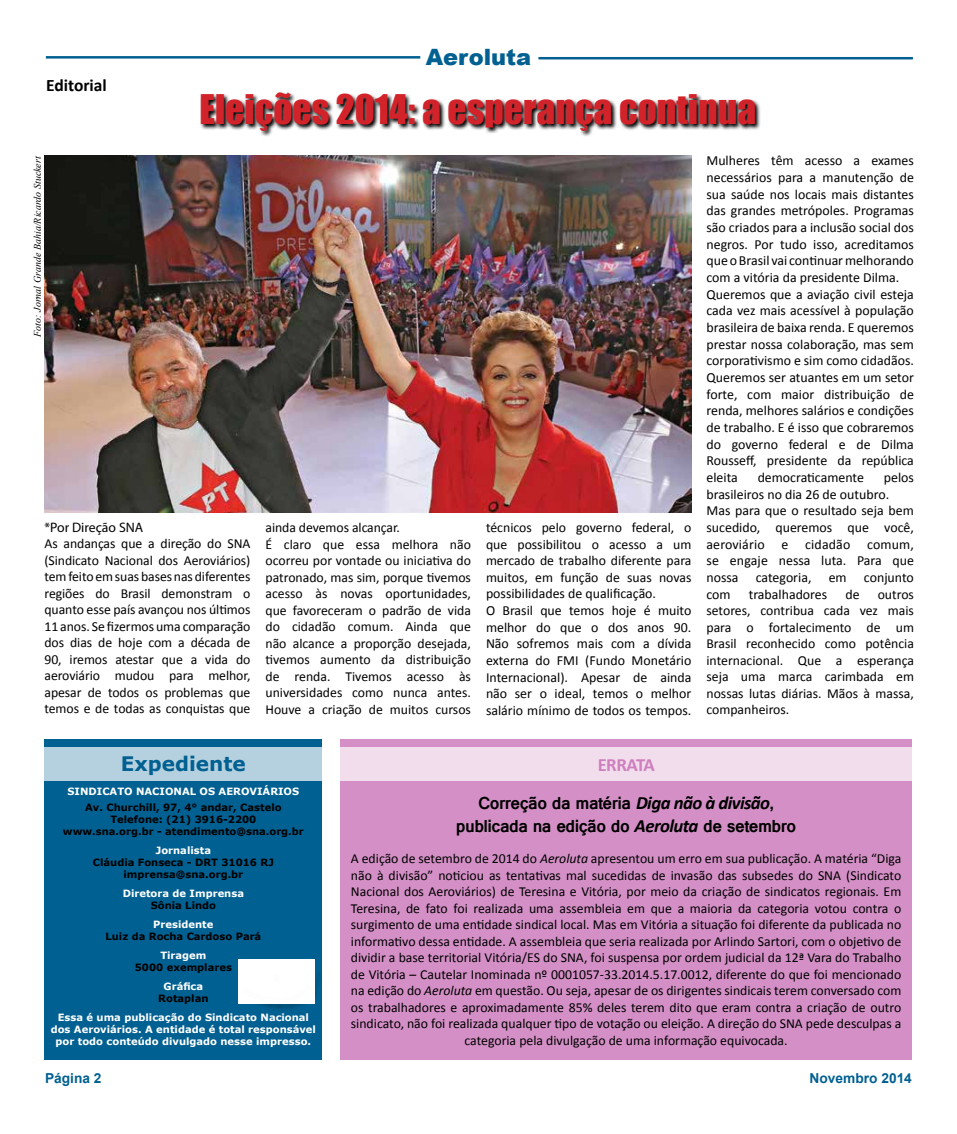
<style>
.page{position:relative;width:957px;height:1134px;background:#fff}
.page>*{position:absolute;margin:0;border:0;box-sizing:border-box;transform-origin:0 0}
.t1{font:37.5px "Impact";color:#d2232a}
.t2{font:900 22.5px "Arial";color:#006091}
.t3{font:700 20px "Verdana";color:#006091}
.t4{font:700 18.75px/22.5px "Raavi";letter-spacing:-.03em;color:#000;text-align:center}
.t5{font:700 18.75px "Calibri";letter-spacing:-.02em;color:#aa218e}
.t6{font:700 17.5px "Calibri";color:#000}
.t7{font:13.88px/16.6px "Calibri";color:#000}
.t8{font:13.75px/16.5px "Calibri";color:#000;text-align:justify}
.t9{font:700 13.75px "Arial";color:#006091}
.t10{font:13.75px "Myriad Pro";color:#000}
.t11{font:700 10px/12px "Verdana";color:#fff;text-align:center}
.t12{font:700 10px/12px "Verdana";color:#000;text-align:center}
.t13{font:italic 10px "Times New Roman";color:#000}
.s1{font-family:"Calibri";font-style:italic}
.s2{font-style:italic}
</style>
<div class="page">
<hr style="left:46px;top:56px;width:374px;height:3px;background:#006091">
<hr style="left:538px;top:57px;width:375px;height:2px;background:#006091">
<div style="left:340px;top:739px;width:572px;height:320px;background:#d490c6"></div>
<svg style="left:200px;top:92px;width:561px;height:44px"></svg>
<div style="left:44px;top:739px;width:278px;height:320px;background:#006091"></div>
<div style="left:240px;top:962px;width:83px;height:50px;background:#000;opacity:.48"></div>
<div style="left:239px;top:959px;width:75px;height:44px;background:#fff"></div>
<div style="left:44px;top:747px;width:278px;height:33px;background:#b5d0df"></div>
<div style="left:340px;top:747px;width:572px;height:33px;background:#f2dded"></div>
<img style="left:44px;top:156px;width:647px;height:356px">
<p class="t6" style="left:46px;top:73px;width:62px">Editorial</p>
<h2 class="t2" style="left:426px;top:41px;width:107px">Aeroluta</h2>
<h1 class="t1" style="left:199px;top:80px;width:558px">Eleições 2014: a esperança continua</h1>
<p class="t13" style="left:31px;top:337px;width:182px;rotate:-90deg">Foto: Jornal Grande Bahia/Ricardo Stuckert</p>
<p class="t10" style="left:44px;top:519px;width:100px">*Por Direção SNA</p>
<p class="t8" style="left:44px;top:535px;width:207px">As andanças que a direção do SNA (Sindicato Nacional dos Aeroviários) tem feito em suas bases nas diferentes regiões do Brasil demonstram o quanto esse país avançou nos últimos 11 anos. Se fizermos uma comparação dos dias de hoje com a década de 90, iremos atestar que a vida do aeroviário mudou para melhor, apesar de todos os problemas que temos e de todas as conquistas que</p>
<p class="t8" style="left:265px;top:519px;width:207px;text-align:left">ainda devemos alcançar.<br>É claro que essa melhora não ocorreu por vontade ou iniciativa do patronado, mas sim, porque tivemos acesso às novas oportunidades, que favoreceram o padrão de vida do cidadão comum. Ainda que não alcance a proporção desejada, tivemos aumento da distribuição de renda. Tivemos acesso às universidades como nunca antes.<br>Houve a criação de muitos cursos</p>
<p class="t8" style="left:486px;top:519px;width:207px">técnicos pelo governo federal, o que possibilitou o acesso a um mercado de trabalho diferente para muitos, em função de suas novas</p>
<p class="t7" style="left:486px;top:585px;width:207px">possibilidades de qualificação.<br>O Brasil que temos hoje é muito melhor do que o dos anos 90.<br>Não sofremos mais com a dívida externa do FMI (Fundo Monetário<br>Internacional). Apesar de ainda não ser o ideal, temos o melhor salário mínimo de todos os tempos.</p>
<p class="t7" style="left:706px;top:152px;width:209px">Mulheres têm acesso a exames necessários para a manutenção de sua saúde nos locais mais distantes das grandes metrópoles. Programas são criados para a inclusão social dos negros. Por tudo isso, acreditamos que o Brasil vai continuar melhorando com a vitória da presidente Dilma.<br>Queremos que a aviação civil esteja cada vez mais acessível à população brasileira de baixa renda. E queremos prestar nossa colaboração, mas sem corporativismo e sim como cidadãos.<br>Queremos ser atuantes em um setor forte, com maior distribuição de renda, melhores salários e condições de trabalho. E é isso que cobraremos do governo federal e de Dilma Rousseff, presidente da república eleita</p>
<p class="t7" style="left:706px;top:468px;width:209px;text-indent:177px">pelos brasileiros no dia 26 de outubro.<br>Mas para que o resultado seja bem sucedido, queremos que você, aeroviário e cidadão comum, se engaje nessa luta. Para que nossa categoria, em conjunto com</p>
<p class="t7" style="left:757px;top:468px;width:108px">democraticamente</p>
<p class="t7" style="left:749px;top:585px;width:80px">trabalhadores</p>
<p class="t7" style="left:845px;top:585px;width:16px">de</p>
<p class="t8" style="left:706px;top:585px;width:209px;text-indent:171px">outros setores, contribua cada vez mais para o fortalecimento de um Brasil reconhecido como potência internacional. Que a esperança seja uma marca carimbada em nossas lutas diárias. Mãos à massa, companheiros.</p>
<h3 class="t3" style="left:121px;top:751px;width:127px">Expediente</h3>
<p class="t11" style="left:68px;top:785px;width:233px">SINDICATO NACIONAL OS AEROVIÁRIOS</p>
<p class="t12" style="left:63px;top:801px;width:242px">Av. Churchill, 97, 4° andar, Castelo<br>Telefone: (21) 3916-2200<br>www.sna.org.br - atendimento@sna.org.br</p>
<p class="t11" style="left:156px;top:844px;width:57px">Jornalista</p>
<p class="t12" style="left:93px;top:856px;width:182px">Cláudia Fonseca - DRT 31016 RJ imprensa@sna.org.br</p>
<p class="t11" style="left:123px;top:887px;width:123px">Diretora de Imprensa</p>
<p class="t12" style="left:151px;top:899px;width:67px">Sônia Lindo</p>
<p class="t11" style="left:153px;top:918px;width:62px">Presidente</p>
<p class="t12" style="left:105px;top:930px;width:157px">Luiz da Rocha Cardoso Pará</p>
<p class="t11" style="left:160px;top:949px;width:48px">Tiragem</p>
<p class="t12" style="left:135px;top:961px;width:99px">5000 exemplares</p>
<p class="t11" style="left:164px;top:980px;width:41px">Gráfica</p>
<p class="t12" style="left:158px;top:992px;width:52px">Rotaplan</p>
<p class="t11" style="left:51px;top:1011px;width:267px">Essa é uma publicação do Sindicato Nacional dos Aeroviários. A entidade é total responsável por todo conteúdo divulgado nesse impresso.</p>
<h3 class="t5" style="left:597px;top:751px;width:59px">ERRATA</h3>
<h3 class="t4" style="left:456px;top:792px;width:342px">Correção da matéria <span class="s1">Diga não à divisão</span>, publicada na edição do <span class="s1">Aeroluta</span> de setembro</h3>
<p class="t8" style="left:351px;top:849px;width:552px;text-align:center">A edição de setembro de 2014 do <span class="s2">Aeroluta</span> apresentou um erro em sua publicação. A matéria “Diga não à divisão” noticiou as tentativas mal sucedidas de invasão das subsedes do SNA (Sindicato Nacional dos Aeroviários) de Teresina e Vitória, por meio da criação de sindicatos regionais. Em Teresina, de fato foi realizada uma assembleia em que a maioria da categoria votou contra o surgimento de uma entidade sindical local. Mas em Vitória a situação foi diferente da publicada no informativo dessa entidade. A assembleia que seria realizada por Arlindo Sartori, com o objetivo de dividir a base territorial Vitória/ES do SNA, foi suspensa por ordem judicial da 12ª Vara do Trabalho de Vitória – Cautelar Inominada nº 0001057-33.2014.5.17.0012, diferente do que foi mencionado na edição do <span class="s2">Aeroluta</span> em questão. Ou seja, apesar de os dirigentes sindicais terem conversado com os trabalhadores e aproximadamente 85% deles terem dito que eram contra a criação de outro sindicato, não foi realizada qualquer tipo de votação ou eleição. A direção do SNA pede desculpas a categoria pela divulgação de uma informação equivocada.</p>
<p class="t9" style="left:45px;top:1069px;width:58px">Página 2</p>
<p class="t9" style="left:809px;top:1069px;width:104px">Novembro 2014</p>
</div>
